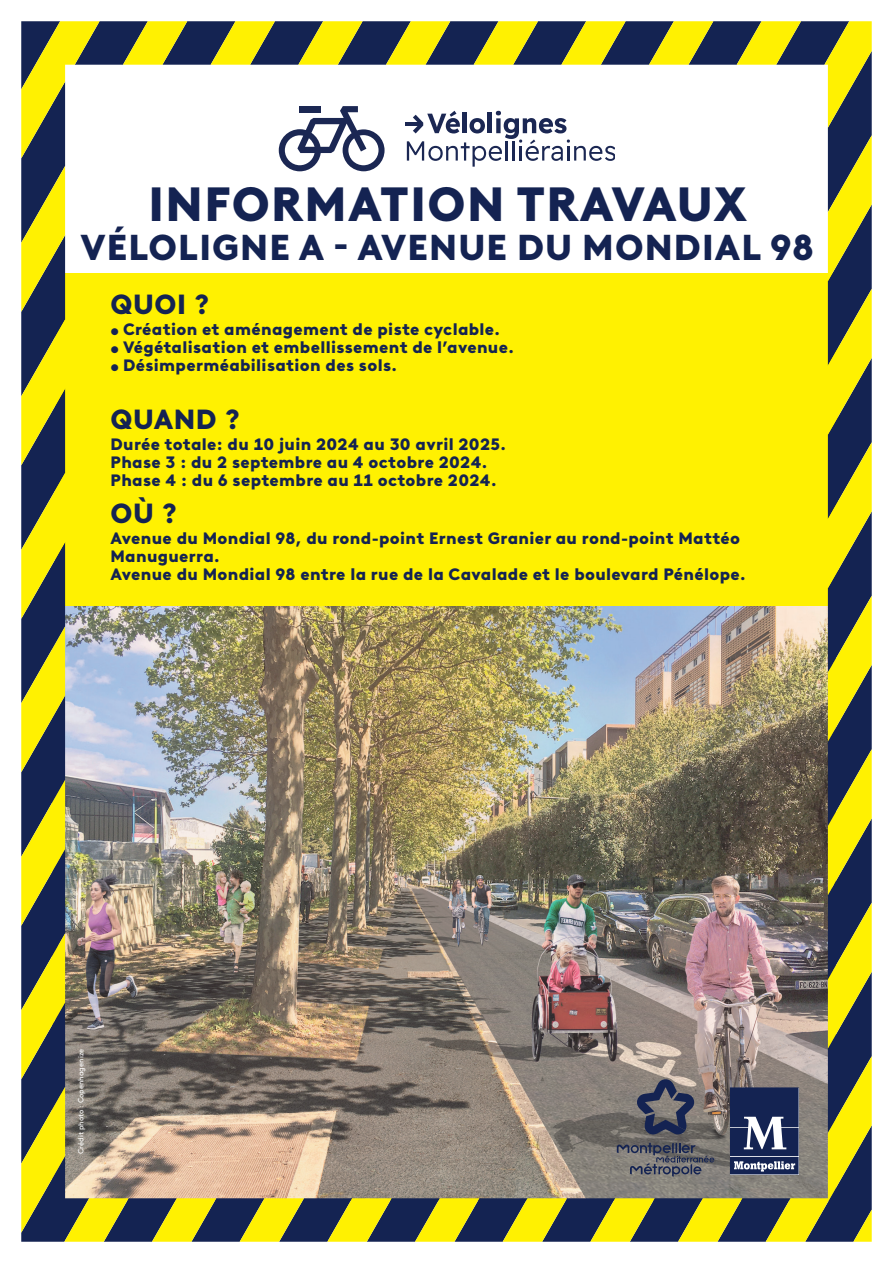
<style>
.page{position:relative;width:893px;height:1263px;background:#fff}
.page>*{position:absolute;margin:0;border:0;box-sizing:border-box;transform-origin:0 0}
.t1{font:900 48px "France TV Brown";letter-spacing:.03em;color:#142352}
.t2{font:900 36px "France TV Brown";letter-spacing:.03em;color:#142352}
.t3{font:900 27.75px "France TV Brown";letter-spacing:.02em;color:#142352}
.t4{font:900 16.5px/18px "France TV Brown";letter-spacing:.02em;color:#142352}
.t5{font:7.5px "France TV Brown";color:#fff}
.s1{font-size:13.5px}
</style>
<div class="page">
<img style="left:21px;top:21px;width:851px;height:1221px">
<h1 class="t1" style="left:148px;top:166px;width:600px">INFORMATION TRAVAUX</h1>
<h2 class="t2" style="left:80px;top:219px;width:735px">VÉLOLIGNE A - AVENUE DU MONDIAL 98</h2>
<h3 class="t3" style="left:111px;top:283px;width:101px">QUOI ?</h3>
<p class="t4" style="left:111px;top:319px;width:391px"><span class="s1">•</span> Création et aménagement de piste cyclable.</p>
<p class="t4" style="left:111px;top:337px;width:405px"><span class="s1">•</span> Végétalisation et embellissement de l’avenue.</p>
<p class="t4" style="left:111px;top:355px;width:288px"><span class="s1">•</span> Désimperméabilisation des sols.</p>
<h3 class="t3" style="left:111px;top:398px;width:131px">QUAND ?</h3>
<p class="t4" style="left:111px;top:434px;width:397px">Durée totale: du 10 juin 2024 au 30 avril 2025.<br>Phase 3 : du 2 septembre au 4 octobre 2024.<br>Phase 4 : du 6 septembre au 11 octobre 2024.</p>
<h3 class="t3" style="left:111px;top:492px;width:69px">OÙ ?</h3>
<p class="t4" style="left:111px;top:528px;width:637px">Avenue du Mondial 98, du rond-point Ernest Granier au rond-point Mattéo<br>Manuguerra.<br>Avenue du Mondial 98 entre la rue de la Cavalade et le boulevard Pénélope.</p>
<p class="t5" style="left:75px;top:1154px;width:107px;rotate:-90deg">Crédit photo : Copenhagenize</p>
</div>
